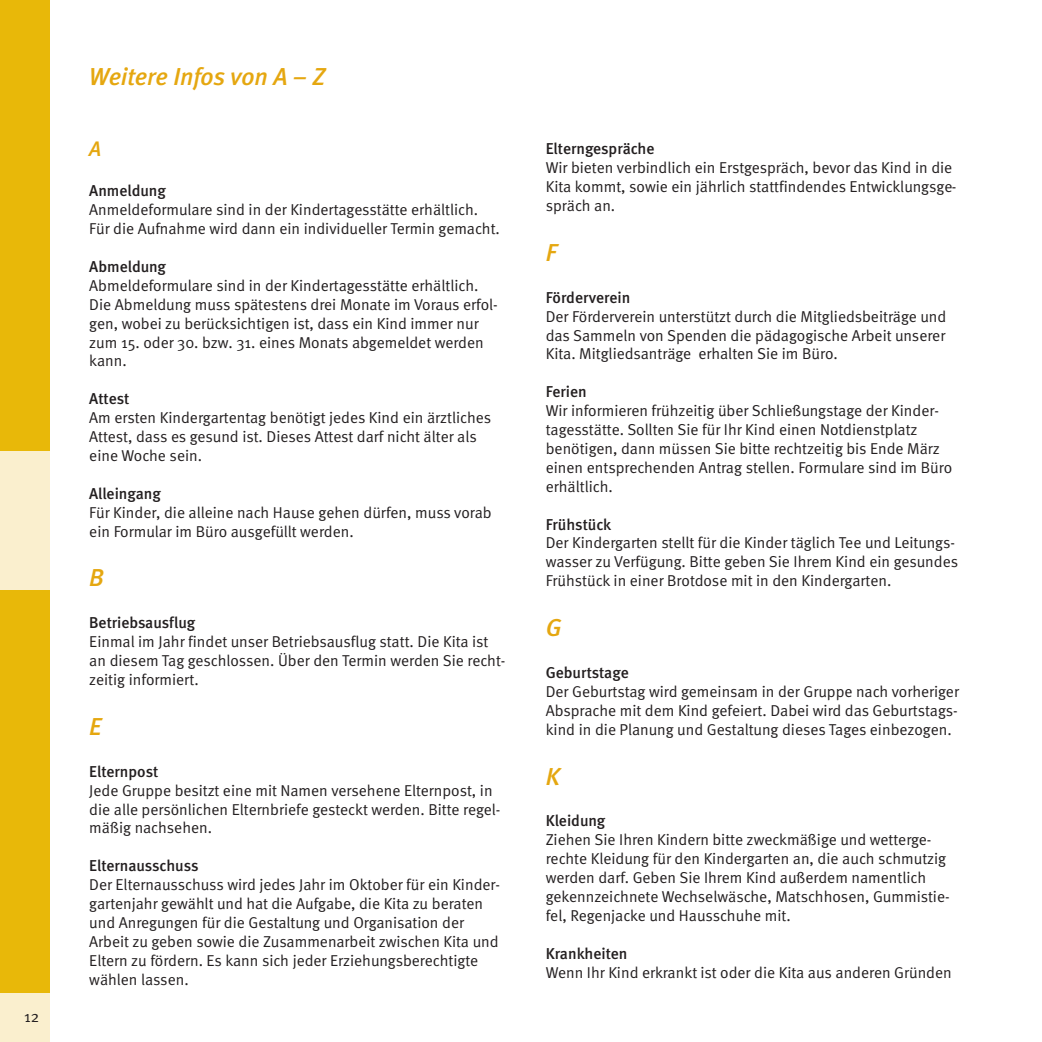
<style>
.page{position:relative;width:1042px;height:1042px;background:#fff}
.page>*{position:absolute;margin:0;border:0;box-sizing:border-box;transform-origin:0 0}
.t1{font:italic 500 24.5px "Meta";color:#e5a710}
.t2{font:italic 500 21px "Meta";color:#e5a710}
.t3{font:15.75px/18.9px "Meta Normal";color:#231f20}
.t4{font:500 15.75px "Meta";color:#231f20}
</style>
<div class="page">
<div style="left:0;top:0;width:50px;height:1042px;background:#e8b809"></div>
<div style="left:0;top:451px;width:50px;height:139px;background:#faefce"></div>
<div style="left:0;top:993px;width:50px;height:49px;background:#faefce"></div>
<p class="t3" style="left:24px;top:1008px;width:17px">12</p>
<h1 class="t1" style="left:89px;top:68px;width:237px">Weitere Infos von A – Z</h1>
<h2 class="t2" style="left:89px;top:141px;width:14px">A</h2>
<p class="t4" style="left:89px;top:185px;width:78px">Anmeldung</p>
<p class="t3" style="left:89px;top:202px;width:412px">Anmeldeformulare sind in der Kindertagesstätte erhältlich.<br>Für die Aufnahme wird dann ein individueller Termin gemacht.</p>
<p class="t4" style="left:89px;top:261px;width:78px">Abmeldung</p>
<p class="t3" style="left:89px;top:277px;width:410px">Abmeldeformulare sind in der Kindertagesstätte erhältlich.<br>Die Abmeldung muss spätestens drei Monate im Voraus erfol&shy;gen, wobei zu berücksichtigen ist, dass ein Kind immer nur zum 15. oder 30. bzw. 31. eines Monats abgemeldet werden kann.</p>
<p class="t4" style="left:89px;top:393px;width:41px">Attest</p>
<p class="t3" style="left:89px;top:410px;width:403px">Am ersten Kindergartentag benötigt jedes Kind ein ärztliches<br>Attest, dass es gesund ist. Dieses Attest darf nicht älter als eine Woche sein.</p>
<p class="t4" style="left:89px;top:488px;width:73px">Alleingang</p>
<p class="t3" style="left:89px;top:504px;width:404px">Für Kinder, die alleine nach Hause gehen dürfen, muss vorab ein Formular im Büro ausgefüllt werden.</p>
<h1 class="t1" style="left:89px;top:569px;width:16px">B</h1>
<p class="t4" style="left:89px;top:617px;width:108px">Betriebsausflug</p>
<p class="t3" style="left:89px;top:634px;width:417px">Einmal im Jahr findet unser Betriebsausflug statt. Die Kita ist an diesem Tag geschlossen. Über den Termin werden Sie recht&shy;zeitig informiert.</p>
<h1 class="t1" style="left:89px;top:718px;width:14px">E</h1>
<p class="t4" style="left:89px;top:766px;width:70px">Elternpost</p>
<p class="t3" style="left:89px;top:782px;width:413px">Jede Gruppe besitzt eine mit Namen versehene Elternpost, in die alle persönlichen Elternbriefe gesteckt werden. Bitte regel&shy;mäßig nachsehen.</p>
<p class="t4" style="left:89px;top:860px;width:111px">Elternausschuss</p>
<p class="t3" style="left:89px;top:877px;width:412px">Der Elternausschuss wird jedes Jahr im Oktober für ein Kinder&shy;gartenjahr gewählt und hat die Aufgabe, die Kita zu beraten und Anregungen für die Gestaltung und Organisation der Arbeit zu geben sowie die Zusammenarbeit zwischen Kita und Eltern zu fördern. Es kann sich jeder Erziehungsberechtigte wählen lassen.</p>
<p class="t4" style="left:546px;top:143px;width:110px">Elterngespräche</p>
<p class="t3" style="left:546px;top:160px;width:412px">Wir bieten verbindlich ein Erstgespräch, bevor das Kind in die<br>Kita kommt, sowie ein jährlich stattfindendes Entwicklungsge&shy;spräch an.</p>
<h1 class="t1" style="left:546px;top:244px;width:12px">F</h1>
<p class="t4" style="left:546px;top:292px;width:86px">Förderverein</p>
<p class="t3" style="left:546px;top:308px;width:402px;text-align:justify">Der Förderverein unterstützt durch die Mitgliedsbeiträge und das Sammeln von Spenden die pädagogische Arbeit unserer Kita. Mitgliedsanträge erhalten Sie im Büro.</p>
<p class="t4" style="left:546px;top:386px;width:42px">Ferien</p>
<p class="t3" style="left:546px;top:403px;width:408px">Wir informieren frühzeitig über Schließungstage der Kinder&shy;tagesstätte. Sollten Sie für Ihr Kind einen Notdienstplatz benötigen, dann müssen Sie bitte rechtzeitig bis Ende März einen entsprechenden Antrag stellen. Formulare sind im Büro erhältlich.</p>
<p class="t4" style="left:546px;top:519px;width:67px">Frühstück</p>
<p class="t3" style="left:546px;top:535px;width:414px">Der Kindergarten stellt für die Kinder täglich Tee und Leitungs&shy;wasser zu Verfügung. Bitte geben Sie Ihrem Kind ein gesundes<br>Frühstück in einer Brotdose mit in den Kindergarten.</p>
<h1 class="t1" style="left:546px;top:619px;width:17px">G</h1>
<p class="t4" style="left:546px;top:667px;width:84px">Geburtstage</p>
<p class="t3" style="left:546px;top:683px;width:415px;text-align:justify">Der Geburtstag wird gemeinsam in der Gruppe nach vorheriger Absprache mit dem Kind gefeiert. Dabei wird das Geburtstags&shy;kind in die Planung und Gestaltung dieses Tages einbezogen.</p>
<h1 class="t1" style="left:546px;top:767px;width:16px">K</h1>
<p class="t4" style="left:546px;top:815px;width:61px">Kleidung</p>
<p class="t3" style="left:546px;top:832px;width:405px">Ziehen Sie Ihren Kindern bitte zweckmäßige und wetterge&shy;rechte Kleidung für den Kindergarten an, die auch schmutzig werden darf. Geben Sie Ihrem Kind außerdem namentlich gekennzeichnete Wechselwäsche, Matschhosen, Gummistie&shy;fel, Regenjacke und Hausschuhe mit.</p>
<p class="t4" style="left:546px;top:948px;width:83px">Krankheiten</p>
<p class="t3" style="left:546px;top:964px;width:407px">Wenn Ihr Kind erkrankt ist oder die Kita aus anderen Gründen</p>
</div>
